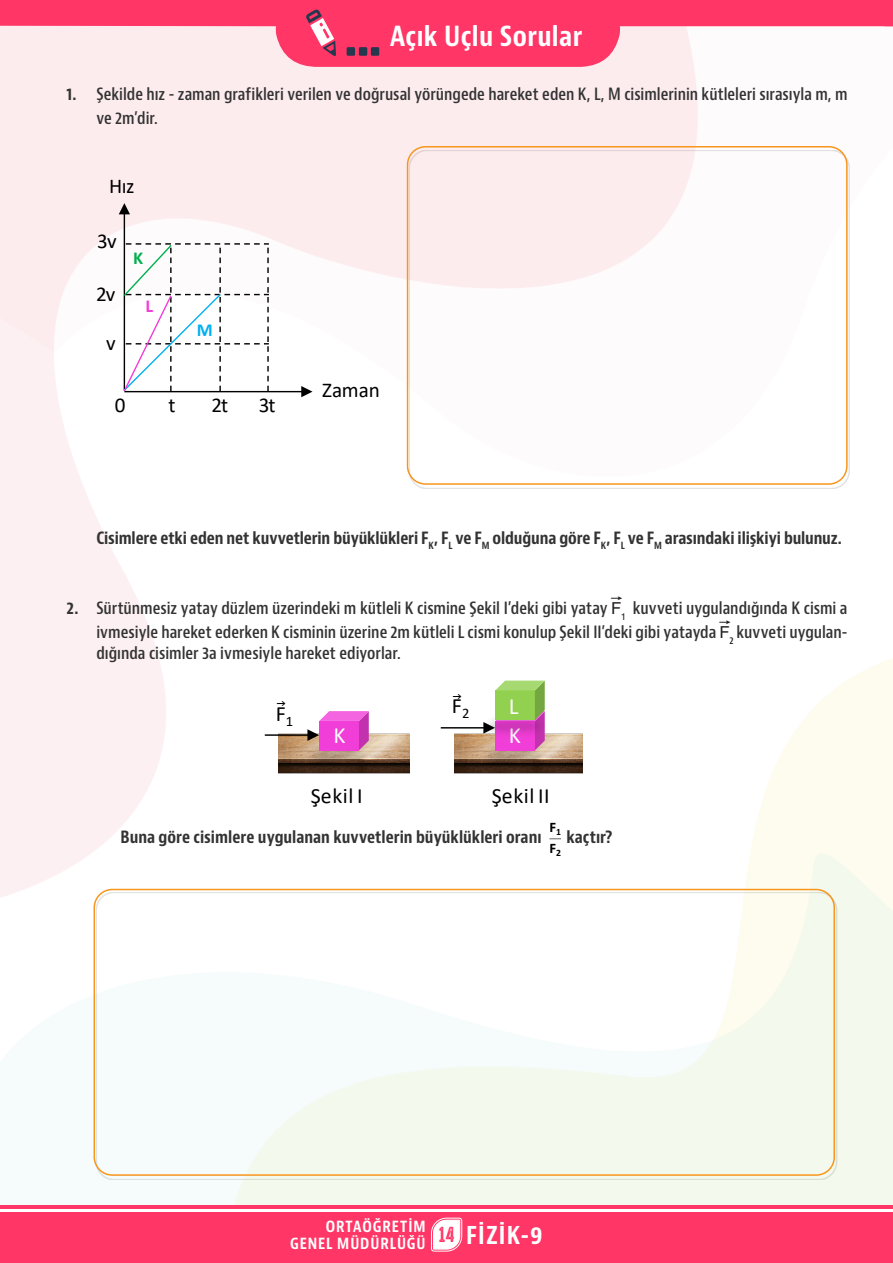
<style>
.page{position:relative;width:893px;height:1263px;background:#fff}
.page>*{position:absolute;margin:0;border:0;box-sizing:border-box;transform-origin:0 0}
.etkinlikadı{font:700 condensed 27px "Bernino Sans";letter-spacing:.015em;color:#fff}
.t1{font:700 condensed 24px "Bernino Sans";letter-spacing:.05em;color:#fff}
.t2{font:23.25px "Calibri";color:#fff}
.t3{font:21.75px "Calibri";letter-spacing:.015em;color:#000}
.t4{font:21.15px "Calibri";letter-spacing:-.025em;color:#000}
.t5{font:700 18.3px "Calibri";color:#00b050}
.t6{font:700 18.3px "Calibri";color:#f23ed8}
.t7{font:700 18.3px "Calibri";color:#00b0f0}
.body_copy{font:600 condensed 16.5px/24px "Bernino Sans";color:#333}
.body_copy-2{font:700 condensed 16.5px "Bernino Sans";letter-spacing:-.005em;color:#333}
.t8{font:700 condensed 15px/17.2px "Bernino Sans";letter-spacing:.06em;color:#fff;text-align:right}
.t9{font:700 14.55px/20.7px "Calibri";color:#000}
.s1{font-weight:700}
.s2{font-family:"Helveticasinav";font-weight:400;font-stretch:normal;color:#231f20}
.s3{font-family:"yargi Helvetica";font-weight:400;font-stretch:normal;color:#231f20}
.s4{color:#231f20}
.s5{font-family:"Cambria Math"}
.s6{font-family:"High Voltage Rough";font-weight:400;font-stretch:normal;font-size:19.5px;color:#ff3666}
</style>
<div class="page">
<img style="left:0;top:74px;width:606px;height:1131px">
<img style="left:606px;top:67px;width:287px;height:1138px">
<hr style="left:0;top:1205px;width:893px;height:4px;background:#ff3666">
<div style="left:0;top:1212px;width:893px;height:51px;background:#ff3666"></div>
<svg style="left:0;top:0;width:893px;height:67px;background:#fe809d"></svg>
<svg style="left:430px;top:1217px;width:33px;height:35px"></svg>
<svg style="left:347px;top:47px;width:32px;height:9px"></svg>
<svg style="left:306px;top:9px;width:30px;height:47px"></svg>
<svg style="left:549px;top:838px;width:12px;height:1px"></svg>
<div style="left:409px;top:150px;width:441px;height:339px;background:#231f20;opacity:.13"></div>
<div style="left:407px;top:146px;width:441px;height:339px;border:2px solid #f7961d;border-radius:18px"></div>
<div style="left:96px;top:892px;width:741px;height:287px;background:#231f20;opacity:.13"></div>
<div style="left:94px;top:889px;width:741px;height:287px;border:2px solid #f7961d;border-radius:18px"></div>
<hr style="left:124px;top:212px;width:1px;height:179px;background:#000">
<svg style="left:119px;top:203px;width:11px;height:11px"></svg>
<hr style="left:124px;top:391px;width:179px;height:1px;background:#000">
<svg style="left:301px;top:386px;width:12px;height:11px"></svg>
<svg style="left:122px;top:243px;width:147px;height:150px"></svg>
<img style="left:279px;top:688px;width:130px;height:85px">
<img style="left:298px;top:739px;width:79px;height:34px">
<img style="left:455px;top:688px;width:128px;height:85px">
<img style="left:473px;top:743px;width:80px;height:30px">
<img style="left:473px;top:708px;width:80px;height:35px">
<hr style="left:265px;top:734px;width:44px;height:2px;background:#000">
<svg style="left:307px;top:711px;width:62px;height:39px;background:#e564cd"></svg>
<hr style="left:441px;top:727px;width:44px;height:1px;background:#000">
<svg style="left:483px;top:681px;width:62px;height:69px;background:#bd9b96"></svg>
<p class="etkinlikadı" style="left:390px;top:20px;width:194px">Açık Uçlu Sorular</p>
<p class="body_copy" style="left:96px;top:83px;width:753px;text-indent:-30px"><span class="s1">1.</span> Şekilde hız - zaman grafikleri verilen ve doğrusal yörüngede hareket eden K, L, M cisimlerinin kütleleri sırasıyla m, m ve 2m’dir.</p>
<p class="t4" style="left:109px;top:171px;width:27px">Hız</p>
<p class="t4" style="left:97px;top:227px;width:21px">3v</p>
<p class="t4" style="left:96px;top:279px;width:21px">2v</p>
<p class="t4" style="left:106px;top:328px;width:11px">v</p>
<p class="t5" style="left:133px;top:245px;width:12px">K</p>
<p class="t6" style="left:146px;top:293px;width:9px">L</p>
<p class="t7" style="left:197px;top:317px;width:18px">M</p>
<p class="t4" style="left:115px;top:390px;width:12px">0</p>
<p class="t4" style="left:168px;top:390px;width:9px">t</p>
<p class="t4" style="left:211px;top:390px;width:18px">2t</p>
<p class="t4" style="left:259px;top:390px;width:18px">3t</p>
<p class="t4" style="left:322px;top:375px;width:59px">Zaman</p>
<p class="body_copy-2" style="left:96px;top:528px;width:747px">Cisimlere etki eden net kuvvetlerin büyüklükleri F<sub>K</sub>, F<sub>L</sub> ve F<sub>M</sub> olduğuna göre F<sub>K</sub>, F<sub>L</sub> ve F<sub>M</sub> arasındaki ilişkiyi bulunuz.</p>
<p class="body_copy" style="left:67px;top:597px;width:782px;text-align:right"><span class="s1">2.</span> Sürtünmesiz yatay düzlem üzerindeki m kütleli K cismine Şekil I’deki gibi yatay <span class="s2">F</span><sub>1</sub><span class="s3">¶</span><span class="s4">⃗</span> kuvveti uygulandığında K cismi a ivmesiyle hareket ederken K cisminin üzerine 2m kütleli L cismi konulup Şekil II’deki gibi yatayda <span class="s2">F</span><sub>2</sub><span class="s3">¶</span>kuvveti uygulan-</p>
<p class="body_copy" style="left:96px;top:642px;width:306px">dığında cisimler 3a ivmesiyle hareket ediyorlar.</p>
<p class="t3" style="left:276px;top:699px;width:19px">F<span class="s5">⃗</span> <sub>1</sub></p>
<p class="t3" style="left:452px;top:691px;width:19px">F<span class="s5">⃗</span> <sub>2</sub></p>
<p class="t2" style="left:509px;top:690px;width:11px">L</p>
<p class="t2" style="left:333px;top:719px;width:14px">K</p>
<p class="t2" style="left:509px;top:719px;width:14px">K</p>
<p class="t3" style="left:311px;top:781px;width:54px">Şekil I</p>
<p class="t3" style="left:492px;top:781px;width:59px">Şekil II</p>
<p class="body_copy-2" style="left:121px;top:827px;width:422px">Buna göre cisimlere uygulanan kuvvetlerin büyüklükleri oranı</p>
<p class="t9" style="left:549px;top:816px;width:13px">F<sub>1<br></sub>F<sub>2</sub></p>
<p class="body_copy-2" style="left:567px;top:827px;width:47px">kaçtır?</p>
<p class="t8" style="left:290px;top:1218px;width:137px">ORTAÖĞRETİM<br>GENEL MÜDÜRLÜĞÜ</p>
<h2 class="t1" style="left:439px;top:1221px;width:106px"><span class="s6">14</span> FİZİK-9</h2>
</div>
